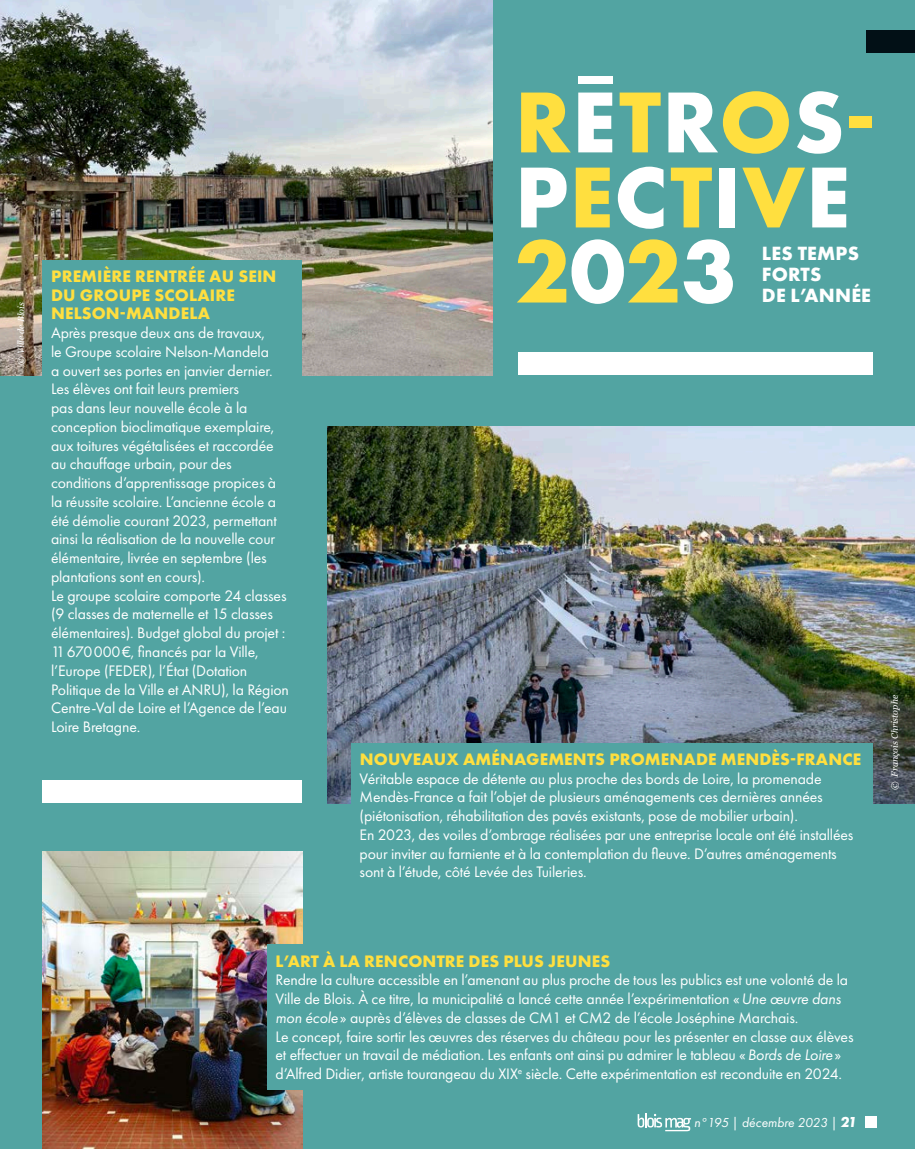
<style>
.page{position:relative;width:915px;height:1149px;background:#fff}
.page>*{position:absolute;margin:0;border:0;box-sizing:border-box;transform-origin:0 0}
.t1{font:700 92.55px "Futura PT";color:#ffdf3f}
.t2{font:700 89.7px/75px "Futura PT";letter-spacing:.01em;color:#ffdf3f}
.t3{font:700 19.95px/21px "Futura PT";letter-spacing:.01em;color:#fff}
.t4{font:700 17.25px/18.8px "Futura PT";letter-spacing:.01em;color:#ffdf3f}
.t5{font:15.75px/18.8px "Futura PT";letter-spacing:-.01em;color:#fff}
.t6{font:italic 13.5px "Futura PT";color:#fff}
.t7{font:italic 9px "Georgia";letter-spacing:-.005em;color:#fff}
.s1{color:#fff}
.s2{font-style:italic}
.s3{font-weight:700;font-size:15px}
</style>
<div class="page">
<div style="left:0;top:0;width:914px;height:1148px;background:#52a4a2"></div>
<img style="left:327px;top:426px;width:587px;height:377px">
<img style="left:43px;top:851px;width:259px;height:297px">
<img style="left:0;top:0;width:492px;height:375px">
<div style="left:518px;top:351px;width:354px;height:23px;background:#fff"></div>
<div style="left:578px;top:77px;width:34px;height:7px;background:#fff"></div>
<div style="left:43px;top:779px;width:259px;height:23px;background:#fff"></div>
<div style="left:351px;top:742px;width:521px;height:170px;background:#52a4a2"></div>
<div style="left:267px;top:944px;width:605px;height:145px;background:#52a4a2"></div>
<div style="left:43px;top:260px;width:259px;height:486px;background:#52a4a2"></div>
<div style="left:865px;top:30px;width:49px;height:22px;background:#021016"></div>
<div style="left:864px;top:1115px;width:12px;height:12px;background:#fff"></div>
<svg style="left:637px;top:1113px;width:53px;height:17px"></svg>
<p class="t7" style="left:14px;top:364px;width:64px;rotate:-90deg">© Ville de Blois</p>
<p class="t4" style="left:51px;top:266px;width:227px">PREMIÈRE RENTRÉE AU SEIN<br>DU GROUPE SCOLAIRE<br>NELSON-MANDELA</p>
<p class="t5" style="left:51px;top:323px;width:239px">Après presque deux ans de travaux,<br>le Groupe scolaire Nelson-Mandela<br>a ouvert ses portes en janvier dernier.<br>Les élèves ont fait leurs premiers<br>pas dans leur nouvelle école à la conception bioclimatique exemplaire, aux toitures végétalisées et raccordée au chauffage urbain, pour des conditions d’apprentissage propices à la réussite scolaire. L’ancienne école a été démolie courant 2023, permettant ainsi la réalisation de la nouvelle cour élémentaire, livrée en septembre (les plantations sont en cours).<br>Le groupe scolaire comporte 24 classes (9 classes de maternelle et 15 classes élémentaires). Budget global du projet :<br>11670000€, financés par la Ville, l’Europe (FEDER), l’État (Dotation Politique de la Ville et ANRU), la Région Centre-Val de Loire et l’Agence de l’eau Loire Bretagne.</p>
<h2 class="t2" style="left:514px;top:83px;width:363px">R<span class="s1">E</span>T<span class="s1">R</span>O<span class="s1">S</span>-<br><span class="s1">P</span>E<span class="s1">C</span>T<span class="s1">I</span>V<span class="s1">E</span></h2>
<h1 class="t1" style="left:514px;top:212px;width:224px">2<span class="s1">0</span>2<span class="s1">3</span></h1>
<p class="t3" style="left:761px;top:243px;width:110px">LES TEMPS<br>FORTS<br>DE L’ANNÉE</p>
<p class="t4" style="left:359px;top:749px;width:503px">NOUVEAUX AMÉNAGEMENTS PROMENADE MENDÈS-FRANCE</p>
<p class="t5" style="left:359px;top:768px;width:495px">Véritable espace de détente au plus proche des bords de Loire, la promenade Mendès-France a fait l’objet de plusieurs aménagements ces dernières années (piétonisation, réhabilitation des pavés existants, pose de mobilier urbain).<br>En 2023, des voiles d’ombrage réalisées par une entreprise locale ont été installées pour inviter au farniente et à la contemplation du fleuve. D’autres aménagements sont à l’étude, côté Levée des Tuileries.</p>
<p class="t7" style="left:887px;top:789px;width:96px;rotate:-90deg">© François Christophe</p>
<p class="t4" style="left:275px;top:950px;width:336px">L’ART À LA RENCONTRE DES PLUS JEUNES</p>
<p class="t5" style="left:275px;top:970px;width:579px">Rendre la culture accessible en l’amenant au plus proche de tous les publics est une volonté de la Ville de Blois. À ce titre, la municipalité a lancé cette année l’expérimentation «<span class="s2">Une œuvre dans mon école</span>» auprès d’élèves de classes de CM1 et CM2 de l’école Joséphine Marchais.<br>Le concept, faire sortir les œuvres des réserves du château pour les présenter en classe aux élèves et effectuer un travail de médiation. Les enfants ont ainsi pu admirer le tableau «<span class="s2">Bords de Loire</span>» d’Alfred Didier, artiste tourangeau du XIX<sup>e</sup> siècle. Cette expérimentation est reconduite en 2024.</p>
<p class="t6" style="left:694px;top:1114px;width:164px">n°195 | décembre 2023 | <span class="s3">21</span></p>
</div>
